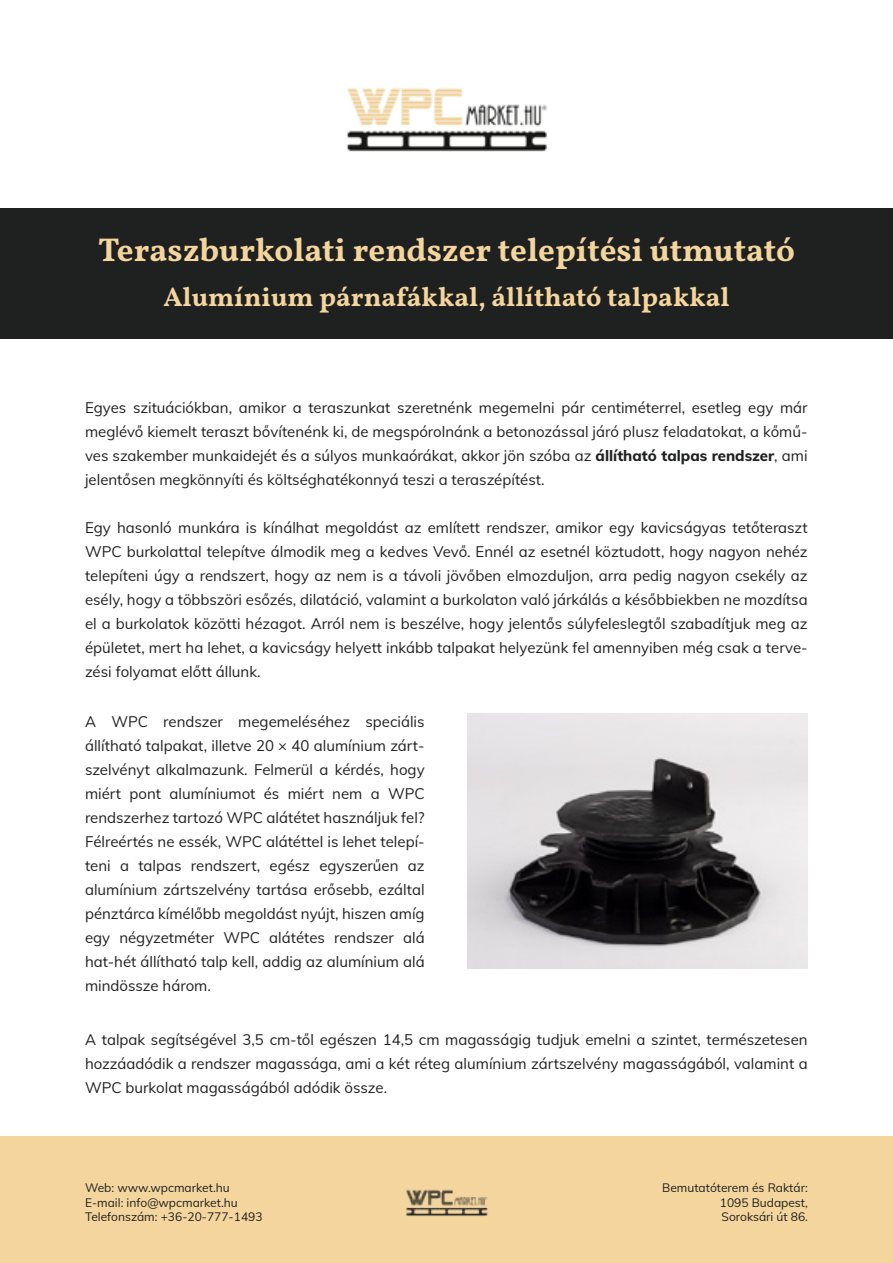
<style>
.page{position:relative;width:893px;height:1263px;background:#fff}
.page>*{position:absolute;margin:0;border:0;box-sizing:border-box;transform-origin:0 0}
.t1{font:700 33px "Vollkorn";color:#f4d59d}
.t2{font:700 27px "Vollkorn";color:#f4d59d}
.t3{font:15px/24px "Muli";color:#1f2020;text-align:justify}
.t4{font:12px/14.4px "Muli";color:#1f2020}
.s1{font-weight:800}
</style>
<div class="page">
<div style="left:0;top:1136px;width:893px;height:127px;background:#f4d59d"></div>
<img style="left:406px;top:1190px;width:82px;height:27px">
<img style="left:468px;top:714px;width:340px;height:254px">
<div style="left:0;top:208px;width:893px;height:130px;background:#1f2020"></div>
<img style="left:347px;top:88px;width:200px;height:64px">
<h1 class="t1" style="left:98px;top:225px;width:698px">Teraszburkolati rendszer telepítési útmutató</h1>
<h2 class="t2" style="left:163px;top:277px;width:568px">Alumínium párnafákkal, állítható talpakkal</h2>
<p class="t3" style="left:85px;top:395px;width:724px">Egyes szituációkban, amikor a teraszunkat szeretnénk megemelni pár centiméterrel, esetleg egy már meglévő kiemelt teraszt bővítenénk ki, de megspórolnánk a betonozással járó plusz feladatokat, a kőmű&shy;ves szakember munkaidejét és a súlyos munkaórákat, akkor jön szóba az <span class="s1">állítható talpas rendszer</span>, ami jelentősen megkönnyíti és költséghatékonnyá teszi a teraszépítést.</p>
<p class="t3" style="left:85px;top:515px;width:724px">Egy hasonló munkára is kínálhat megoldást az említett rendszer, amikor egy kavicságyas tetőteraszt WPC burkolattal telepítve álmodik meg a kedves Vevő. Ennél az esetnél köztudott, hogy nagyon nehéz telepíteni úgy a rendszert, hogy az nem is a távoli jövőben elmozduljon, arra pedig nagyon csekély az esély, hogy a többszöri esőzés, dilatáció, valamint a burkolaton való járkálás a későbbiekben ne mozdítsa el a burkolatok közötti hézagot. Arról nem is beszélve, hogy jelentős súlyfeleslegtől szabadítjuk meg az épületet, mert ha lehet, a kavicságy helyett inkább talpakat helyezünk fel amennyiben még csak a terve&shy;zési folyamat előtt állunk.</p>
<p class="t3" style="left:85px;top:709px;width:341px">A WPC rendszer megemeléséhez speciális állítható talpakat, illetve 20 × 40 alumínium zárt&shy;szelvényt alkalmazunk. Felmerül a kérdés, hogy miért pont alumíniumot és miért nem a WPC rendszerhez tartozó WPC alátétet használjuk fel?<br>Félreértés ne essék, WPC alátéttel is lehet telepí&shy;teni a talpas rendszert, egész egyszerűen az alumínium zártszelvény tartása erősebb, ezáltal pénztárca kímélőbb megoldást nyújt, hiszen amíg egy négyzetméter WPC alátétes rendszer alá hat-hét állítható talp kell, addig az alumínium alá mindössze három.</p>
<p class="t3" style="left:85px;top:1027px;width:724px">A talpak segítségével 3,5 cm-től egészen 14,5 cm magasságig tudjuk emelni a szintet, természetesen hozzáadódik a rendszer magassága, ami a két réteg alumínium zártszelvény magasságából, valamint a WPC burkolat magasságából adódik össze.</p>
<p class="t4" style="left:85px;top:1180px;width:179px">Web: www.wpcmarket.hu<br>E-mail: info@wpcmarket.hu<br>Telefonszám: +36-20-777-1493</p>
<p class="t4" style="left:720px;top:1180px;width:90px;text-align:justify;text-indent:-58px">Bemutatóterem és Raktár:<br>1095 Budapest, Soroksári út 86.</p>
</div>
